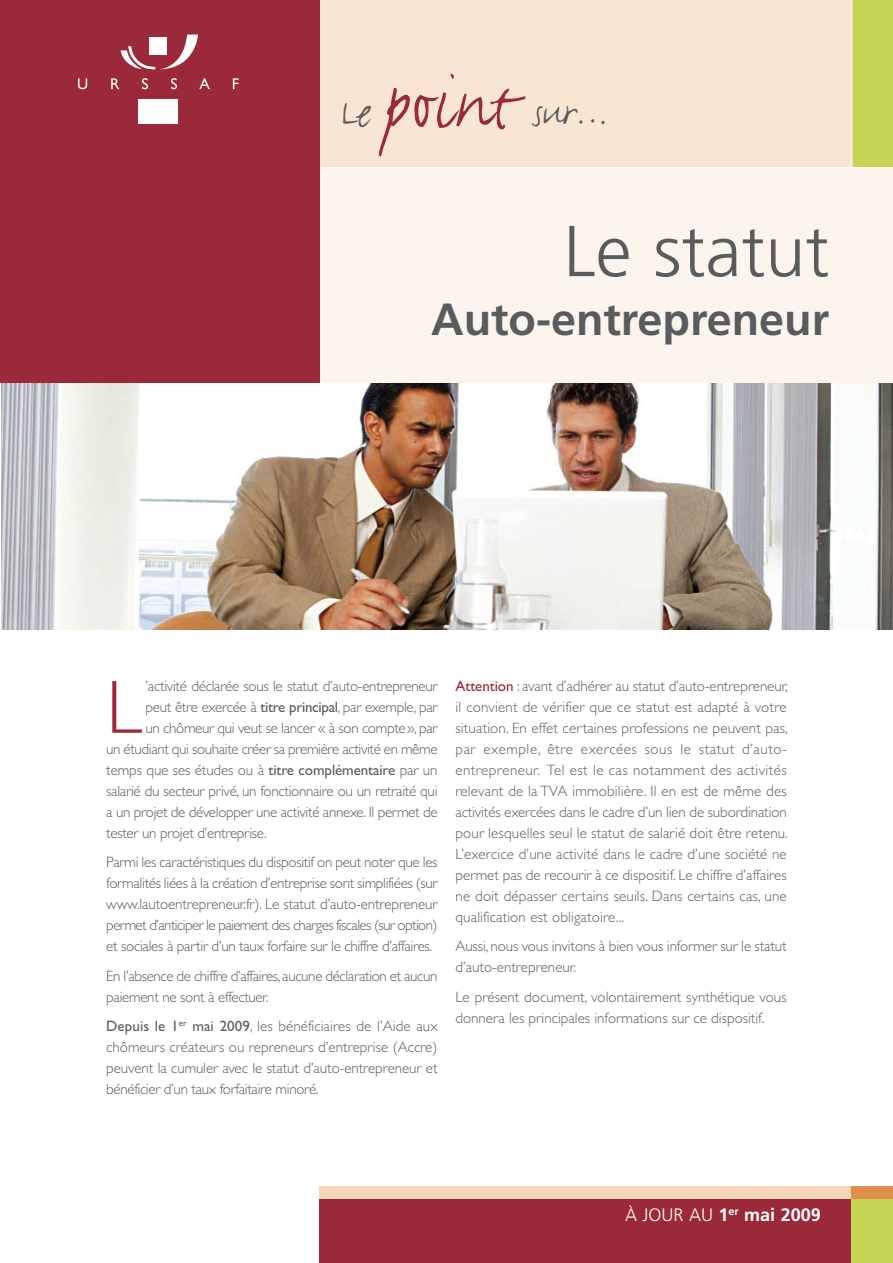
<style>
.page{position:relative;width:893px;height:1263px;background:#fff}
.page>*{position:absolute;margin:0;border:0;box-sizing:border-box;transform-origin:0 0}
.t1{font:300 75.75px "Gill Sans";color:#9c2939}
.t2{font:300 72px "Frutiger";color:#595c5f}
.t3{font:48.3px "FF Justlefthand";color:#595c5f}
.t4{font:700 45px "Frutiger";color:#595c5f}
.t5{font:700 18px "Frutiger";color:#fff}
.t6{font:300 15px/21px "Gill Sans";letter-spacing:-.02em;color:#595c5f;text-align:justify}
.t7{font:300 15px/21px "Gill Sans";letter-spacing:.005em;color:#595c5f}
.s1{font-size:86.4px;color:#9c2939}
.s2{font-weight:400}
.s3{font-weight:400;color:#9c2939}
.s4{color:#9c2939}
.s5{font-weight:300}
</style>
<div class="page">
<img style="left:1px;top:383px;width:892px;height:246px">
<div style="left:320px;top:168px;width:573px;height:215px;background:#fcf5ed"></div>
<div style="left:0;top:0;width:319px;height:383px;background:#9c2939"></div>
<div style="left:320px;top:0;width:532px;height:167px;background:#f8e6d2"></div>
<div style="left:808px;top:1186px;width:85px;height:77px;background:#c3d552"></div>
<svg style="left:121px;top:35px;width:77px;height:35px"></svg>
<div style="left:149px;top:38px;width:18px;height:17px;background:#fff"></div>
<svg style="left:78px;top:78px;width:9px;height:11px"></svg>
<svg style="left:111px;top:78px;width:9px;height:11px"></svg>
<svg style="left:142px;top:78px;width:6px;height:11px"></svg>
<svg style="left:171px;top:78px;width:6px;height:11px"></svg>
<svg style="left:199px;top:78px;width:11px;height:11px"></svg>
<svg style="left:233px;top:78px;width:6px;height:11px"></svg>
<div style="left:138px;top:99px;width:40px;height:24px;background:#fff"></div>
<div style="left:319px;top:1186px;width:531px;height:77px;background:#9c2939"></div>
<div style="left:808px;top:1186px;width:85px;height:13px;background:#df8d48"></div>
<div style="left:319px;top:1186px;width:531px;height:13px;background:#f4d7b7"></div>
<div style="left:853px;top:0;width:40px;height:167px;background:#c3d552"></div>
<h3 class="t3" style="left:341px;top:79px;width:270px">Le <span class="s1">point</span> sur…</h3>
<h2 class="t2" style="left:564px;top:222px;width:267px">Le statut</h2>
<h3 class="t4" style="left:431px;top:301px;width:399px">Auto-entrepreneur</h3>
<h1 class="t1" style="left:106px;top:681px;width:37px">L</h1>
<p class="t6" style="left:145px;top:677px;width:294px">’activité déclarée sous le statut d’auto-entrepreneur</p>
<p class="t6" style="left:145px;top:698px;width:294px">peut être exercée à <span class="s2">titre principal</span>, par exemple, par</p>
<p class="t6" style="left:145px;top:719px;width:293px">un chômeur qui veut se lancer « à son compte», par</p>
<p class="t6" style="left:106px;top:740px;width:333px">un étudiant qui souhaite créer sa première activité en même</p>
<p class="t6" style="left:106px;top:761px;width:333px">temps que ses études ou à <span class="s2">titre complémentaire</span> par un</p>
<p class="t6" style="left:106px;top:782px;width:333px">salarié du secteur privé, un fonctionnaire ou un retraité qui</p>
<p class="t6" style="left:106px;top:803px;width:333px">a un projet de développer une activité annexe. Il permet de</p>
<p class="t6" style="left:106px;top:824px;width:162px">tester un projet d’entreprise.</p>
<p class="t6" style="left:106px;top:853px;width:333px">Parmi les caractéristiques du dispositif on peut noter que les formalités liées à la création d’entreprise sont simplifiées (sur www.lautoentrepreneur.fr). Le statut d’auto-entrepreneur permet d’anticiper le paiement des charges fiscales (sur option) et sociales à partir d’un taux forfaire sur le chiffre d’affaires.</p>
<p class="t6" style="left:106px;top:967px;width:333px">En l’absence de chiffre d’affaires, aucune déclaration et aucun paiement ne sont à effectuer.</p>
<p class="t6" style="left:106px;top:1017px;width:333px"><span class="s2">Depuis le 1</span><sup>er</sup> <span class="s2">mai 2009</span>, les bénéficiaires de l’Aide aux chômeurs créateurs ou repreneurs d’entreprise (Accre) peuvent la cumuler avec le statut d’auto-entrepreneur et bénéficier d’un taux forfaitaire minoré.</p>
<p class="t6" style="left:455px;top:677px;width:334px"><span class="s3">Attention</span> <span class="s4">:</span> avant d’adhérer au statut d’auto-entrepreneur, il convient de vérifier que ce statut est adapté à votre situation. En effet certaines professions ne peuvent pas, par exemple, être exercées sous le statut d’auto&shy;entrepreneur. Tel est le cas notamment des activités relevant de la TVA immobilière. Il en est de même des activités exercées dans le cadre d’un lien de subordination pour lesquelles seul le statut de salarié doit être retenu.<br>L’exercice d’une activité dans le cadre d’une société ne permet pas de recourir à ce dispositif. Le chiffre d’affaires ne doit dépasser certains seuils. Dans certains cas, une qualification est obligatoire...</p>
<p class="t6" style="left:455px;top:937px;width:333px">Aussi, nous vous invitons à bien vous informer sur le statut d’auto-entrepreneur.</p>
<p class="t7" style="left:455px;top:988px;width:333px">Le présent document, volontairement synthétique vous donnera les principales informations sur ce dispositif.</p>
<p class="t5" style="left:625px;top:1208px;width:197px"><span class="s5">À JOUR AU</span> 1<sup>er</sup> mai 2009</p>
</div>
